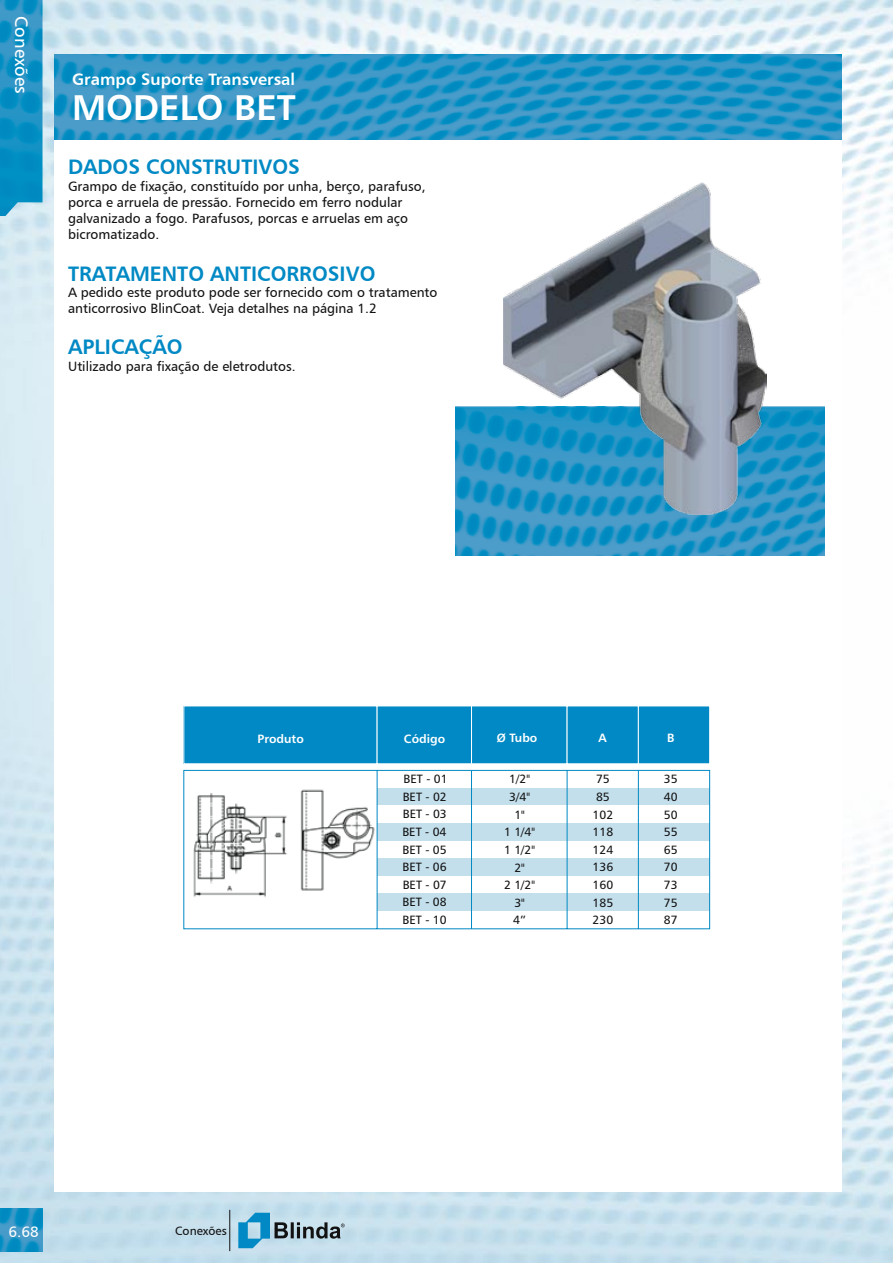
<style>
.page{position:relative;width:893px;height:1263px;background:#fff}
.page>*{position:absolute;margin:0;border:0;box-sizing:border-box;transform-origin:0 0}
.t1{font:36px "Humanist 777 BT Bold B";color:#fff}
.t2{font:21px "Humanist 777 BT Bold B";color:#0089c4}
.t3{font:18px "Humanist 777 BT Roman B";color:#fff}
.t4{font:16.5px "Humanist 777 BT Bold B";color:#fff}
.t5{font:15px "Humanist 777 BT Roman B";color:#fff}
.t6{font:13.5px/16.2px "Humanist 777 BT Roman B";color:#121212}
.t7{font:12px/17.5px "Humanist 777 BT Roman B";color:#121212;text-align:center}
.t8{font:12px "Humanist 777 BT Bold B";color:#fff}
</style>
<div class="page">
<img style="left:0;top:0;width:893px;height:1263px">
<img style="left:0;top:0;width:43px;height:216px">
<img style="left:0;top:1208px;width:43px;height:43px">
<hr style="left:229px;top:1210px;width:1px;height:41px;background:#121212">
<svg style="left:238px;top:1213px;width:107px;height:35px"></svg>
<div style="left:54px;top:54px;width:787px;height:1137px;background:#fff"></div>
<img style="left:54px;top:54px;width:788px;height:86px">
<img style="left:455px;top:407px;width:370px;height:149px">
<img style="left:504px;top:183px;width:263px;height:331px">
<div style="left:184px;top:706px;width:193px;height:58px;background:#0089c4"></div>
<div style="left:183px;top:705px;width:195px;height:59px;border:1px solid #fff"></div>
<div style="left:377px;top:706px;width:94px;height:58px;background:#0089c4"></div>
<div style="left:377px;top:705px;width:95px;height:59px;border:1px solid #fff"></div>
<div style="left:471px;top:706px;width:96px;height:58px;background:#0089c4"></div>
<div style="left:471px;top:705px;width:96px;height:59px;border:1px solid #fff"></div>
<div style="left:567px;top:706px;width:71px;height:58px;background:#0089c4"></div>
<div style="left:567px;top:705px;width:72px;height:59px;border:1px solid #fff"></div>
<div style="left:638px;top:706px;width:72px;height:58px;background:#0089c4"></div>
<div style="left:638px;top:705px;width:72px;height:59px;border:1px solid #fff"></div>
<svg style="left:183px;top:769px;width:527px;height:160px"></svg>
<h3 class="t3" style="left:33px;top:16px;width:79px;rotate:90deg">Conexões</h3>
<p class="t4" style="left:72px;top:69px;width:224px">Grampo Suporte Transversal</p>
<h1 class="t1" style="left:72px;top:85px;width:225px">MODELO BET</h1>
<h2 class="t2" style="left:68px;top:154px;width:233px">DADOS CONSTRUTIVOS</h2>
<p class="t6" style="left:68px;top:177px;width:359px">Grampo de fixação, constituído por unha, berço, parafuso, porca e arruela de pressão. Fornecido em ferro nodular galvanizado a fogo. Parafusos, porcas e arruelas em aço bicromatizado.</p>
<h2 class="t2" style="left:68px;top:260px;width:309px">TRATAMENTO ANTICORROSIVO</h2>
<p class="t6" style="left:68px;top:284px;width:371px">A pedido este produto pode ser fornecido com o tratamento anticorrosivo BlinCoat. Veja detalhes na página 1.2</p>
<h2 class="t2" style="left:68px;top:334px;width:116px">APLICAÇÃO</h2>
<p class="t6" style="left:68px;top:357px;width:229px">Utilizado para fixação de eletrodutos.</p>
<p class="t5" style="left:9px;top:1222px;width:32px">6.68</p>
<p class="t8" style="left:257px;top:731px;width:48px">Produto</p>
<p class="t8" style="left:497px;top:730px;width:42px">Ø Tubo</p>
<p class="t7" style="left:504px;top:770px;width:33px">1/2"<br>3/4"<br>1"<br>1 1/4"</p>
<p class="t7" style="left:504px;top:841px;width:33px">1 1/2"<br>2"<br>2 1/2"<br>3"</p>
<p class="t7" style="left:513px;top:911px;width:14px">4”</p>
<p class="t8" style="left:404px;top:731px;width:43px">Código</p>
<p class="t7" style="left:402px;top:770px;width:47px;text-align:justify">BET - 01<br>BET - 20<br>BET - 30<br>BET - 40<br>BET - 50<br>BET - 60<br>BET - 70<br>BET - 80<br>BET - 10</p>
<p class="t8" style="left:599px;top:731px;width:10px">A</p>
<p class="t7" style="left:593px;top:770px;width:22px;text-align:left">75<br>85<br>102<br>118<br>124<br>136<br>160<br>185<br>230</p>
<p class="t8" style="left:667px;top:731px;width:9px">B</p>
<p class="t7" style="left:664px;top:770px;width:15px;text-align:justify">35<br>40<br>50<br>55<br>65<br>70<br>73<br>75<br>87</p>
<p class="t7" style="left:175px;top:1221px;width:53px">Conexões</p>
</div>
